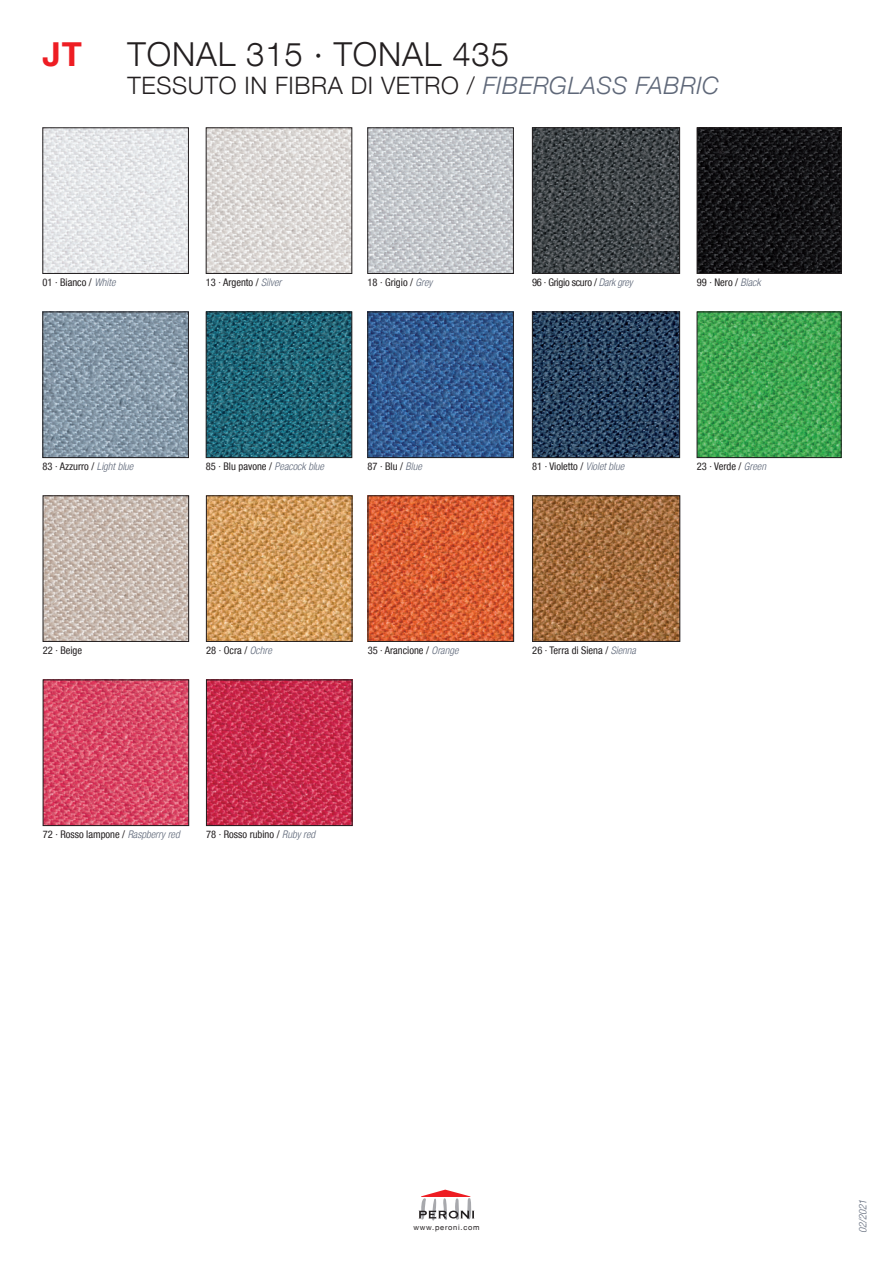
<style>
.page{position:relative;width:893px;height:1263px;background:#fff}
.page>*{position:absolute;margin:0;border:0;box-sizing:border-box;transform-origin:0 0}
.PRODOTTO_nero{font:300 33px "Helvetica Neue LT Std";letter-spacing:.025em;color:#231f20}
.PRODOTTO_rosso{font:700 33px "Helvetica Neue LT Std";color:#ee1d23}
.PRODOTTO_sotto{font:300 24px "Helvetica Neue LT Std";letter-spacing:.025em;color:#231f20}
.COLORE{font:condensed 10.5px "Helvetica Neue LT Std";color:#231f20}
.COLORE-2{font:condensed 10.5px "Helvetica Neue LT Std";letter-spacing:-.025em;color:#231f20}
.DATI_TECNICI_en{font:italic 300 condensed 10.5px "Helvetica Neue LT Std";color:#5e6778}
.t1{font:7.5px "Helvetica Neue LT Std";letter-spacing:.1em;color:#231f20}
.s1{font-style:italic;color:#5e6778}
.s2{font-weight:300;font-style:italic;color:#5e6778}
</style>
<div class="page">
<svg style="left:419px;top:1189px;width:55px;height:31px"></svg>
<img style="left:208px;top:682px;width:142px;height:142px">
<div style="left:206px;top:680px;width:146px;height:146px;border:1px solid #231f20"></div>
<img style="left:45px;top:682px;width:142px;height:142px">
<div style="left:43px;top:680px;width:146px;height:146px;border:1px solid #231f20"></div>
<img style="left:534px;top:497px;width:144px;height:143px">
<div style="left:532px;top:495px;width:148px;height:147px;border:1px solid #231f20"></div>
<img style="left:370px;top:497px;width:142px;height:143px">
<div style="left:368px;top:495px;width:146px;height:147px;border:1px solid #231f20"></div>
<img style="left:208px;top:497px;width:142px;height:143px">
<div style="left:206px;top:495px;width:146px;height:147px;border:1px solid #231f20"></div>
<img style="left:45px;top:497px;width:142px;height:143px">
<div style="left:43px;top:495px;width:146px;height:147px;border:1px solid #231f20"></div>
<img style="left:699px;top:314px;width:140px;height:142px">
<div style="left:697px;top:312px;width:144px;height:146px;border:1px solid #231f20"></div>
<img style="left:534px;top:314px;width:144px;height:142px">
<div style="left:532px;top:312px;width:148px;height:146px;border:1px solid #231f20"></div>
<img style="left:369px;top:314px;width:143px;height:142px">
<div style="left:367px;top:312px;width:147px;height:146px;border:1px solid #231f20"></div>
<img style="left:208px;top:314px;width:142px;height:142px">
<div style="left:206px;top:312px;width:146px;height:146px;border:1px solid #231f20"></div>
<img style="left:45px;top:314px;width:142px;height:142px">
<div style="left:43px;top:312px;width:146px;height:146px;border:1px solid #231f20"></div>
<img style="left:699px;top:130px;width:140px;height:142px">
<div style="left:697px;top:128px;width:144px;height:146px;border:1px solid #231f20"></div>
<img style="left:534px;top:130px;width:144px;height:142px">
<div style="left:532px;top:128px;width:148px;height:146px;border:1px solid #231f20"></div>
<img style="left:369px;top:130px;width:143px;height:142px">
<div style="left:367px;top:128px;width:147px;height:146px;border:1px solid #231f20"></div>
<img style="left:208px;top:130px;width:142px;height:142px">
<div style="left:206px;top:128px;width:146px;height:146px;border:1px solid #231f20"></div>
<img style="left:45px;top:130px;width:142px;height:142px">
<div style="left:43px;top:128px;width:146px;height:146px;border:1px solid #231f20"></div>
<p class="PRODOTTO_rosso" style="left:43px;top:34px;width:41px">JT</p>
<p class="PRODOTTO_nero" style="left:128px;top:34px;width:383px">TONAL 315 · TONAL 435</p>
<p class="PRODOTTO_sotto" style="left:128px;top:70px;width:593px">TESSUTO IN FIBRA DI VETRO / <span class="s1">FIBERGLASS FABRIC</span></p>
<p class="COLORE" style="left:43px;top:276px;width:75px">01 · Bianco / <span class="s2">White</span></p>
<p class="COLORE" style="left:206px;top:276px;width:77px">13 · Argento / <span class="s2">Silver</span></p>
<p class="COLORE" style="left:367px;top:276px;width:67px">18 · Grigio / <span class="s2">Grey</span></p>
<p class="COLORE-2" style="left:532px;top:276px;width:102px">96 · Grigio scuro / <span class="s2">Dark grey</span></p>
<p class="COLORE" style="left:697px;top:276px;width:66px">99 · Nero / <span class="s2">Black</span></p>
<p class="COLORE" style="left:43px;top:460px;width:92px">83 · Azzurro / <span class="s2">Light blue</span></p>
<p class="COLORE" style="left:206px;top:460px;width:120px">85 · Blu pavone / <span class="s2">Peacock blue</span></p>
<p class="COLORE" style="left:367px;top:460px;width:56px">87 · Blu / <span class="s2">Blue</span></p>
<p class="COLORE" style="left:532px;top:460px;width:94px">81 · Violetto / <span class="s2">Violet blue</span></p>
<p class="COLORE" style="left:697px;top:460px;width:71px">23 · Verde / <span class="s2">Green</span></p>
<p class="COLORE" style="left:43px;top:644px;width:41px">22 · Beige</p>
<p class="COLORE" style="left:206px;top:644px;width:67px">28 · Ocra / <span class="s2">Ochre</span></p>
<p class="COLORE" style="left:368px;top:644px;width:92px">35 · Arancione / <span class="s2">Orange</span></p>
<p class="COLORE" style="left:532px;top:644px;width:105px">26 · Terra di Siena / <span class="s2">Sienna</span></p>
<p class="COLORE" style="left:43px;top:828px;width:138px">72 · Rosso lampone / <span class="s2">Raspberry red</span></p>
<p class="COLORE" style="left:206px;top:828px;width:110px">78 · Rosso rubino / <span class="s2">Ruby red</span></p>
<p class="t1" style="left:413px;top:1223px;width:68px">www.peroni.com</p>
<p class="DATI_TECNICI_en" style="left:857px;top:1233px;width:35px;rotate:-90deg">02/2021</p>
</div>
